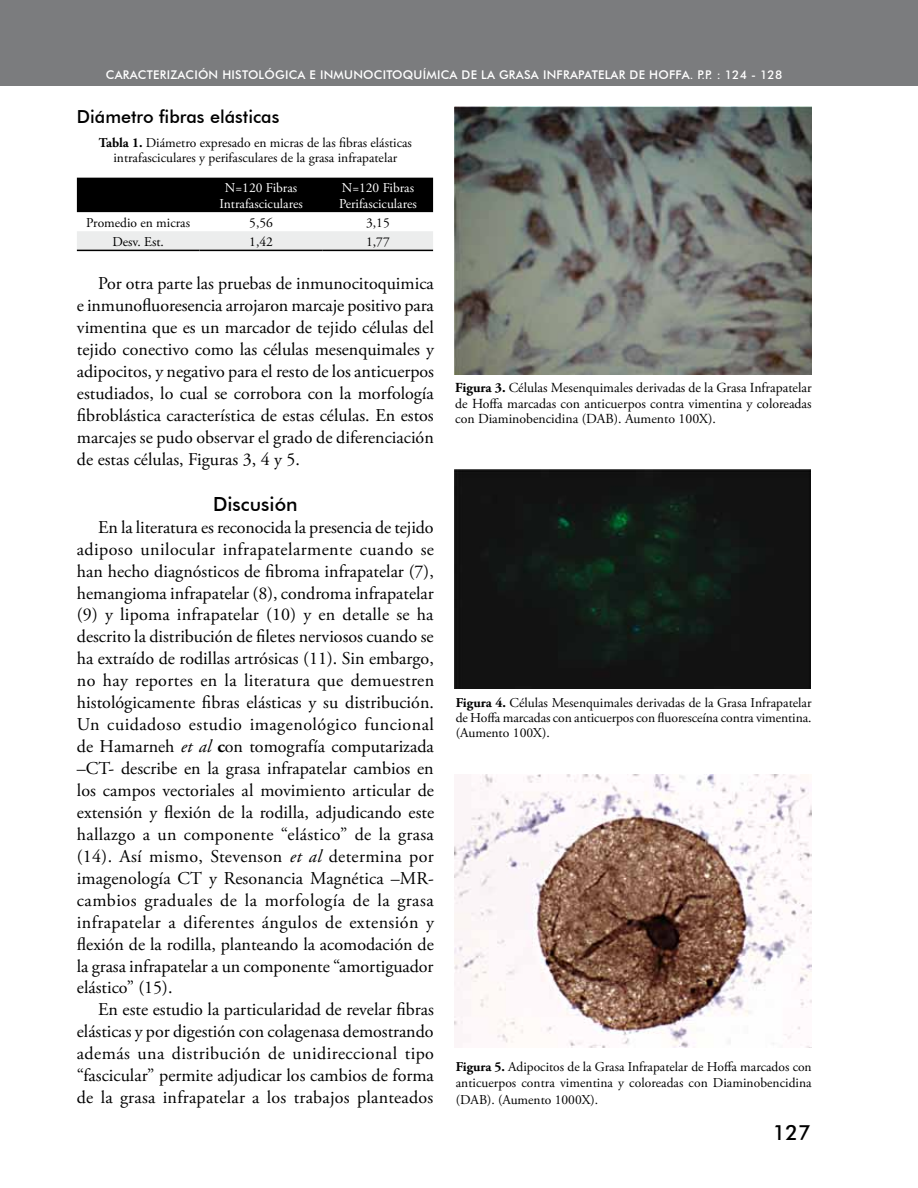
<style>
.page{position:relative;width:918px;height:1188px;background:#fff}
.page>*{position:absolute;margin:0;border:0;box-sizing:border-box;transform-origin:0 0}
.t1{font:500 21px "Futura BT";color:#000}
.t2{font:500 19.5px "Futura BT";color:#000}
.t3{font:18px/21.9px "Adobe Garamond Pro";color:#000;text-align:justify}
.t4{font:500 18px "Futura BT";color:#000}
.t5{font:13.8px/15.3px "Adobe Garamond Pro";color:#000;text-align:justify}
.t6{font:13.5px/15px "Adobe Garamond Pro";color:#000;text-align:justify}
.t7{font:13.5px/16.2px "Adobe Garamond Pro";color:#fff;text-align:center}
.t8{font:500 12px "Futura BT";letter-spacing:.02em;color:#fff}
.s1{font-weight:700}
.s2{font-style:italic}
</style>
<div class="page">
<div style="left:0;top:0;width:918px;height:86px;background:#7b7c7e"></div>
<div style="left:77px;top:178px;width:356px;height:34px;background:#000"></div>
<div style="left:77px;top:231px;width:356px;height:19px;background:#eceded"></div>
<hr style="left:77px;top:250px;width:122px;height:1px;background:#000">
<hr style="left:199px;top:250px;width:124px;height:1px;background:#000">
<hr style="left:323px;top:250px;width:110px;height:1px;background:#000">
<img style="left:455px;top:106px;width:356px;height:268px">
<img style="left:455px;top:470px;width:356px;height:218px">
<img style="left:455px;top:774px;width:357px;height:273px">
<p class="t8" style="left:106px;top:67px;width:40px">CARACTE</p>
<p class="t8" style="left:160px;top:67px;width:34px">RI ZACIÓ</p>
<p class="t8" style="left:209px;top:67px;width:59px">N HISTOLÓGIC</p>
<p class="t8" style="left:298px;top:67px;width:486px">A E I NMU NOCITOQUÍMICA DE LA GRASA I NFRAPATELAR DE HOFFA. P.P. : 124 - 128</p>
<p class="t4" style="left:77px;top:106px;width:204px">Diámetro fibras elásticas</p>
<p class="t6" style="left:99px;top:135px;width:315px;text-align:center"><span class="s1">Tabla 1.</span> Diámetro expresado en micras de las fibras elásticas intrafasciculares y perifasculares de la grasa infrapatelar</p>
<p class="t7" style="left:219px;top:180px;width:85px">N=120 Fibras<br>Intrafasciculares</p>
<p class="t7" style="left:339px;top:180px;width:79px;text-align:left">N=120 Fibras<br>Perifasciculares</p>
<p class="t6" style="left:86px;top:215px;width:105px">Promedio en micras</p>
<p class="t6" style="left:249px;top:215px;width:25px">5,56</p>
<p class="t6" style="left:366px;top:215px;width:25px">3,15</p>
<p class="t6" style="left:112px;top:234px;width:53px">Desv. Est.</p>
<p class="t6" style="left:249px;top:234px;width:25px">1,42</p>
<p class="t6" style="left:366px;top:234px;width:25px">1,77</p>
<p class="t3" style="left:77px;top:273px;width:359px;text-indent:21px">Por otra parte las pruebas de inmunocitoquimica e inmunofluoresencia arrojaron marcaje positivo para vimentina que es un marcador de tejido células del tejido conectivo como las células mesenquimales y adipocitos, y negativo para el resto de los anticuerpos estudiados, lo cual se corrobora con la morfología fibroblástica característica de estas células. En estos marcajes se pudo observar el grado de diferenciación de estas células, Figuras 3, 4 y 5.</p>
<p class="t2" style="left:213px;top:492px;width:86px">Discusión</p>
<p class="t3" style="left:77px;top:517px;width:359px;text-indent:21px">En la literatura es reconocida la presencia de tejido adiposo unilocular infrapatelarmente cuando se han hecho diagnósticos de fibroma infrapatelar (7), hemangioma infrapatelar (8), condroma infrapatelar (9) y lipoma infrapatelar (10) y en detalle se ha descrito la distribución de filetes nerviosos cuando se ha extraído de rodillas artrósicas (11). Sin embargo, no hay reportes en la literatura que demuestren histológicamente fibras elásticas y su distribución.<br>Un cuidadoso estudio imagenológico funcional de Hamarneh <span class="s2">et al</span> <span class="s1">c</span>on tomografía computarizada –CT- describe en la grasa infrapatelar cambios en los campos vectoriales al movimiento articular de extensión y flexión de la rodilla, adjudicando este hallazgo a un componente “elástico” de la grasa (14). Así mismo, Stevenson <span class="s2">et al</span> determina por imagenología CT y Resonancia Magnética –MR&shy;cambios graduales de la morfología de la grasa infrapatelar a diferentes ángulos de extensión y flexión de la rodilla, planteando la acomodación de la grasa infrapatelar a un componente “amortiguador elástico” (15).</p>
<p class="t3" style="left:77px;top:999px;width:359px;text-indent:21px">En este estudio la particularidad de revelar fibras elásticas y por digestión con colagenasa demostrando además una distribución de unidireccional tipo “fascicular” permite adjudicar los cambios de forma de la grasa infrapatelar a los trabajos planteados</p>
<p class="t5" style="left:455px;top:381px;width:358px"><span class="s1">Figura 3.</span> Células Mesenquimales derivadas de la Grasa Infrapatelar de Hoffa marcadas con anticuerpos contra vimentina y coloreadas con Diaminobencidina (DAB). Aumento 100X).</p>
<p class="t6" style="left:456px;top:696px;width:357px"><span class="s1">Figura 4.</span> Células Mesenquimales derivadas de la Grasa Infrapatelar de Hoffa marcadas con anticuerpos con fluoresceína contra vimentina. (Aumento 100X).</p>
<p class="t6" style="left:456px;top:1059px;width:357px;line-height:16.2px"><span class="s1">Figura 5.</span> Adipocitos de la Grasa Infrapatelar de Hoffa marcados con anticuerpos contra vimentina y coloreadas con Diaminobencidina (DAB). (Aumento 1000X).</p>
<p class="t1" style="left:773px;top:1120px;width:40px">127</p>
</div>
